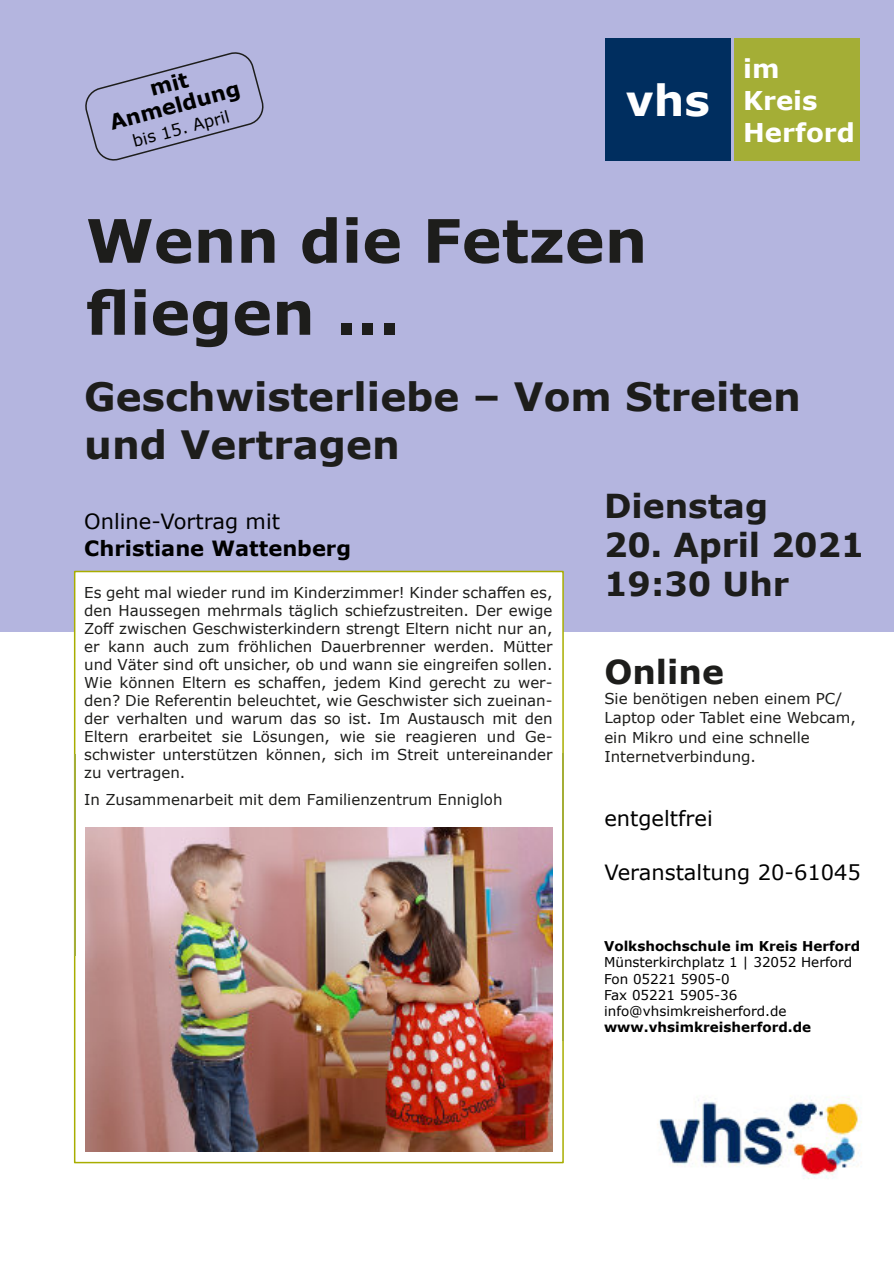
<style>
.page{position:relative;width:894px;height:1263px;background:#fff}
.page>*{position:absolute;margin:0;border:0;box-sizing:border-box;transform-origin:0 0}
.t1{font:700 60px/72px "Verdana";color:#1d1d1b}
.t2{font:700 42.75px "Verdana";color:#fff}
.t3{font:700 39px/48px "Verdana";color:#1d1d1b}
.t4{font:700 33px/39px "Verdana";color:#1d1d1b}
.t5{font:700 25.8px/31.7px "Verdana";color:#fff}
.t6{font:21px "Verdana";color:#000}
.t7{font:700 21px/22.5px "Verdana";color:#000;text-align:center}
.t8{font:16.5px "Verdana";color:#000}
.t9{font:15px/18px "Verdana";color:#1d1d1b}
.t10{font:13.5px/16.2px "Verdana";color:#000}
.t11{font:700 13.5px "Verdana";color:#000}
</style>
<div class="page">
<div style="left:0;top:0;width:893px;height:631px;background:#b4b5df"></div>
<div style="left:604px;top:38px;width:126px;height:123px;background:#002e5f"></div>
<div style="left:734px;top:38px;width:125px;height:123px;background:#a4ae36"></div>
<div style="left:74px;top:571px;width:489px;height:592px;background:#fff;border:2px solid #a8ad00"></div>
<img style="left:657px;top:1097px;width:205px;height:82px">
<img style="left:86px;top:827px;width:466px;height:325px">
<svg style="left:85px;top:52px;width:179px;height:109px"></svg>
<hr style="left:74px;top:754px;width:1px;height:202px;background:#a4ae36">
<hr style="left:562px;top:754px;width:1px;height:287px;background:#a4ae36">
<h3 class="t7" style="left:102px;top:92px;width:135px;rotate:-15deg">mit<br>Anmeldung</h3>
<p class="t8" style="left:131px;top:135px;width:101px;rotate:-15deg">bis 15. April</p>
<h2 class="t2" style="left:625px;top:83px;width:86px">vhs</h2>
<h1 class="t1" style="left:86px;top:210px;width:562px">Wenn die Fetzen fliegen ...</h1>
<h3 class="t5" style="left:742px;top:55px;width:113px">im<br>Kreis<br>Herford</h3>
<h3 class="t3" style="left:84px;top:376px;width:717px">Geschwisterliebe – Vom Streiten und Vertragen</h3>
<h3 class="t6" style="left:84px;top:513px;width:197px">Online-Vortrag mit</h3>
<h3 class="t7" style="left:84px;top:539px;width:268px">Christiane Wattenberg</h3>
<p class="t9" style="left:84px;top:585px;width:469px;text-align:justify">Es geht mal wieder rund im Kinderzimmer! Kinder schaffen es, den Haussegen mehrmals täglich schiefzustreiten. Der ewige Zoff zwischen Geschwisterkindern strengt Eltern nicht nur an, er kann auch zum fröhlichen Dauerbrenner werden. Mütter und Väter sind oft unsicher, ob und wann sie eingreifen sollen.<br>Wie können Eltern es schaffen, jedem Kind gerecht zu wer&shy;den? Die Referentin beleuchtet, wie Geschwister sich zueinan&shy;der verhalten und warum das so ist. Im Austausch mit den Eltern erarbeitet sie Lösungen, wie sie reagieren und Ge&shy;schwister unterstützen können, sich im Streit untereinander zu vertragen.</p>
<p class="t9" style="left:84px;top:792px;width:419px">In Zusammenarbeit mit dem Familienzentrum Ennigloh</p>
<h3 class="t4" style="left:604px;top:489px;width:165px">Dienstag</h3>
<h3 class="t4" style="left:604px;top:528px;width:261px">20. April 2021<br>19:30 Uhr</h3>
<h3 class="t4" style="left:604px;top:655px;width:121px">Online</h3>
<p class="t9" style="left:604px;top:690px;width:253px;line-height:19.5px">Sie benötigen neben einem PC/<br>Laptop oder Tablet eine Webcam, ein Mikro und eine schnelle<br>Internetverbindung.</p>
<h3 class="t6" style="left:604px;top:810px;width:110px">entgeltfrei</h3>
<h3 class="t6" style="left:604px;top:864px;width:258px">Veranstaltung 20-61045</h3>
<p class="t11" style="left:604px;top:941px;width:258px">Volkshochschule im Kreis Herford</p>
<p class="t10" style="left:604px;top:955px;width:249px">Münsterkirchplatz 1 | 32052 Herford<br>Fon 05221 5905-0<br>Fax 05221 5905-36 info@vhsimkreisherford.de</p>
<p class="t11" style="left:604px;top:1022px;width:208px">www.vhsimkreisherford.de</p>
</div>
